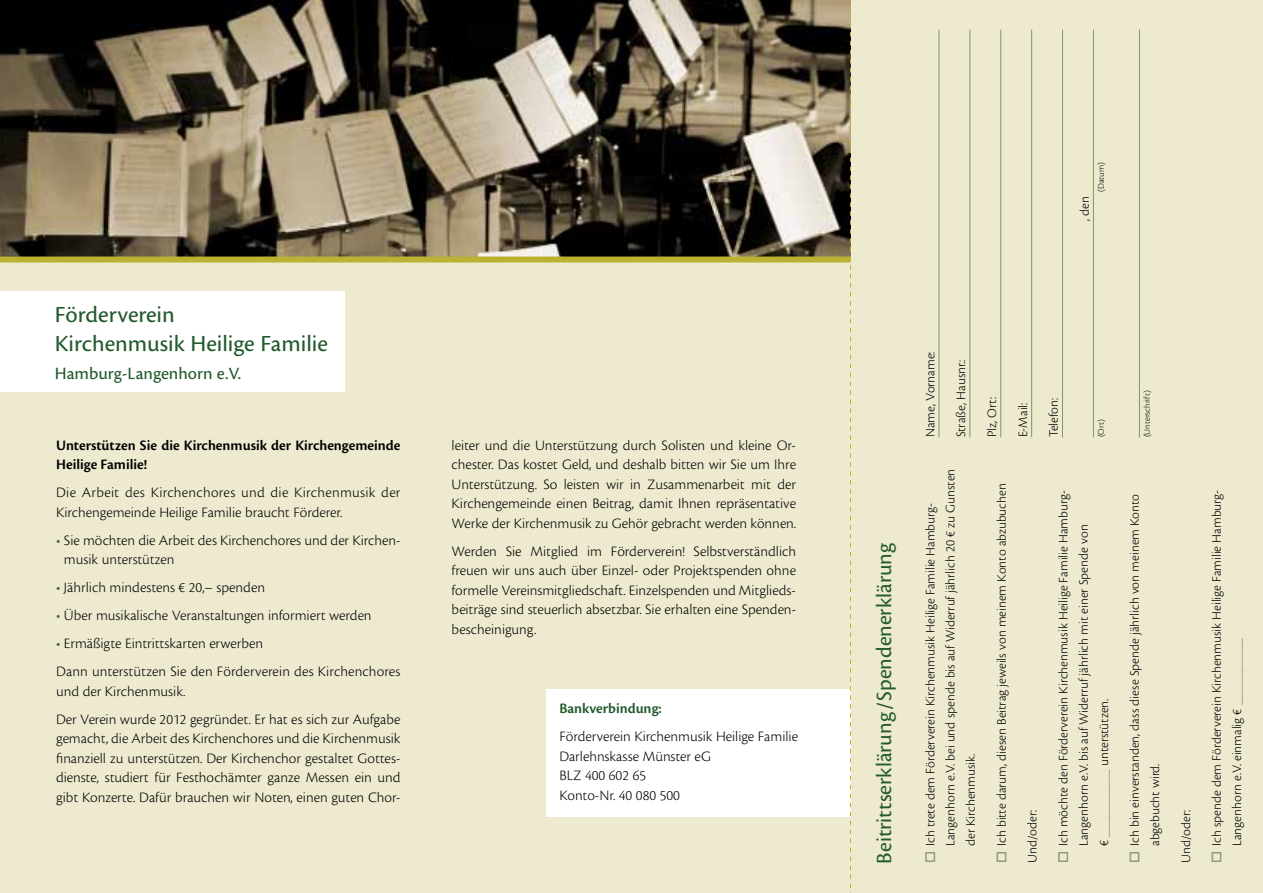
<style>
.page{position:relative;width:1263px;height:893px;background:#eeeacf}
.page>*{position:absolute;margin:0;border:0;box-sizing:border-box;transform-origin:0 0}
.t1{font:24px/28.8px "Cronos Pro Capt";color:#235a2e}
.t2{font:22.5px "Cronos Pro";color:#235a2e}
.t3{font:18px "Cronos Pro Capt";color:#235a2e}
.t4{font:15px/19.5px "Cronos Pro Lt Capt";color:#000}
.t5{font:600 15px/19.5px "Cronos Pro";color:#000}
.t6{font:600 15px "Cronos Pro";color:#235a2e}
.t7{font:13.5px/20.2px "Cronos Pro Lt Capt";color:#000}
.t8{font:9px "Cronos Pro Lt Capt";letter-spacing:-.005em;color:#000}
.s1{color:#456832}
.s2{color:#84936e}
</style>
<div class="page">
<img style="left:0;top:0;width:850px;height:257px">
<div style="left:0;top:257px;width:850px;height:6px;background:#bbb233"></div>
<div style="left:0;top:291px;width:345px;height:101px;background:#fff"></div>
<div style="left:547px;top:688px;width:303px;height:128px;background:#fff"></div>
<hr style="left:939px;top:30px;width:1px;height:407px;background:#84936e">
<hr style="left:969px;top:30px;width:1px;height:407px;background:#84936e">
<hr style="left:1000px;top:30px;width:1px;height:407px;background:#84936e">
<hr style="left:1031px;top:30px;width:1px;height:407px;background:#84936e">
<hr style="left:1062px;top:30px;width:1px;height:407px;background:#84936e">
<hr style="left:1093px;top:30px;width:1px;height:407px;background:#84936e">
<hr style="left:1139px;top:30px;width:1px;height:407px;background:#84936e">
<svg style="left:850px;top:0;width:1px;height:893px"></svg>
<h1 class="t1" style="left:55px;top:300px;width:275px">Förderverein<br>Kirchenmusik Heilige Familie</h1>
<p class="t3" style="left:55px;top:363px;width:188px">Hamburg-Langenhorn e.V.</p>
<p class="t5" style="left:56px;top:435px;width:346px">Unterstützen Sie die Kirchenmusik der Kirchengemeinde<br>Heilige Familie!</p>
<p class="t4" style="left:56px;top:483px;width:346px">Die Arbeit des Kirchenchores und die Kirchenmusik der<br>Kirchengemeinde Heilige Familie braucht Förderer.</p>
<p class="t4" style="left:64px;top:530px;width:338px;text-indent:-8px"><span class="s1">•</span> Sie möchten die Arbeit des Kirchenchores und der Kirchen&shy;musik unterstützen</p>
<p class="t4" style="left:56px;top:578px;width:210px"><span class="s1">•</span> Jährlich mindestens € 20,– spenden</p>
<p class="t4" style="left:56px;top:606px;width:317px"><span class="s1">•</span> Über musikalische Veranstaltungen informiert werden</p>
<p class="t4" style="left:56px;top:629px;width:346px;line-height:28px"><span class="s1">•</span> Ermäßigte Eintrittskarten erwerben<br>Dann unterstützen Sie den Förderverein des Kirchenchores</p>
<p class="t4" style="left:56px;top:677px;width:346px;line-height:28px">und der Kirchenmusik.<br>Der Verein wurde 2012 gegründet. Er hat es sich zur Aufgabe</p>
<p class="t4" style="left:56px;top:729px;width:346px;text-align:justify">gemacht, die Arbeit des Kirchenchores und die Kirchenmusik finanziell zu unterstützen. Der Kirchenchor gestaltet Gottes&shy;dienste, studiert für Festhochämter ganze Messen ein und gibt Konzerte. Dafür brauchen wir Noten, einen guten Chor-</p>
<p class="t4" style="left:452px;top:435px;width:346px;text-align:justify">leiter und die Unterstützung durch Solisten und kleine Or&shy;chester. Das kostet Geld, und deshalb bitten wir Sie um Ihre Unterstützung. So leisten wir in Zusammenarbeit mit der Kirchengemeinde einen Beitrag, damit Ihnen repräsentative Werke der Kirchenmusik zu Gehör gebracht werden können.</p>
<p class="t4" style="left:452px;top:541px;width:346px;text-align:justify">Werden Sie Mitglied im Förderverein! Selbstverständlich freuen wir uns auch über Einzel- oder Projektspenden ohne formelle Vereinsmitgliedschaft. Einzelspenden und Mitglieds&shy;beiträge sind steuerlich absetzbar. Sie erhalten eine Spenden&shy;bescheinigung.</p>
<p class="t6" style="left:559px;top:700px;width:104px">Bankverbindung:</p>
<p class="t4" style="left:559px;top:727px;width:240px">Förderverein Kirchenmusik Heilige Familie<br>Darlehnskasse Münster eG<br>BLZ 400 602 65<br>Konto-Nr. 40 080 500</p>
<p class="t8" style="left:1096px;top:192px;width:31px;rotate:-90deg">(Datum)</p>
<p class="t7" style="left:1074px;top:221px;width:26px;rotate:-90deg">, den</p>
<h2 class="t2" style="left:871px;top:863px;width:322px;rotate:-90deg">Beitrittserklärung/Spendenerklärung</h2>
<p class="t7" style="left:920px;top:437px;width:87px;rotate:-90deg">Name, Vorname:</p>
<p class="t7" style="left:951px;top:437px;width:79px;rotate:-90deg">Straße, Hausnr.:</p>
<p class="t7" style="left:982px;top:437px;width:42px;rotate:-90deg">Plz, Ort:</p>
<p class="t7" style="left:1013px;top:437px;width:36px;rotate:-90deg">E-Mail:</p>
<p class="t7" style="left:1043px;top:437px;width:41px;rotate:-90deg">Telefon:</p>
<p class="t8" style="left:1096px;top:437px;width:20px;rotate:-90deg">(Ort)</p>
<p class="t8" style="left:1142px;top:437px;width:48px;rotate:-90deg">(Unterschrift)</p>
<p class="t7" style="left:920px;top:846px;width:379px;text-indent:-17px;rotate:-90deg"><span class="s2">□</span> Ich trete dem Förderverein Kirchenmusik Heilige Familie Hamburg-<br>Langenhorn e.V. bei und spende bis auf Widerruf jährlich 20 € zu Gunsten der Kirchenmusik.</p>
<p class="t7" style="left:991px;top:863px;width:381px;rotate:-90deg"><span class="s2">□</span> Ich bitte darum, diesen Beitrag jeweils von meinem Konto abzubuchen</p>
<p class="t7" style="left:1022px;top:863px;width:55px;rotate:-90deg">Und/oder:</p>
<p class="t7" style="left:1053px;top:846px;width:357px;text-indent:-17px;rotate:-90deg"><span class="s2">□</span> Ich möchte den Förderverein Kirchenmusik Heilige Familie Hamburg-<br>Langenhorn e.V. bis auf Widerruf jährlich mit einer Spende von<br>€ <span class="s2">__________</span> unterstützen.</p>
<p class="t7" style="left:1124px;top:846px;width:354px;text-indent:-17px;rotate:-90deg"><span class="s2">□</span> Ich bin einverstanden, dass diese Spende jährlich von meinem Konto abgebucht wird.</p>
<p class="t7" style="left:1176px;top:863px;width:55px;rotate:-90deg">Und/oder:</p>
<p class="t7" style="left:1206px;top:846px;width:358px;text-indent:-17px;rotate:-90deg"><span class="s2">□</span> Ich spende dem Förderverein Kirchenmusik Heilige Familie Hamburg-<br>Langenhorn e.V. einmalig € <span class="s2">__________</span></p>
</div>
